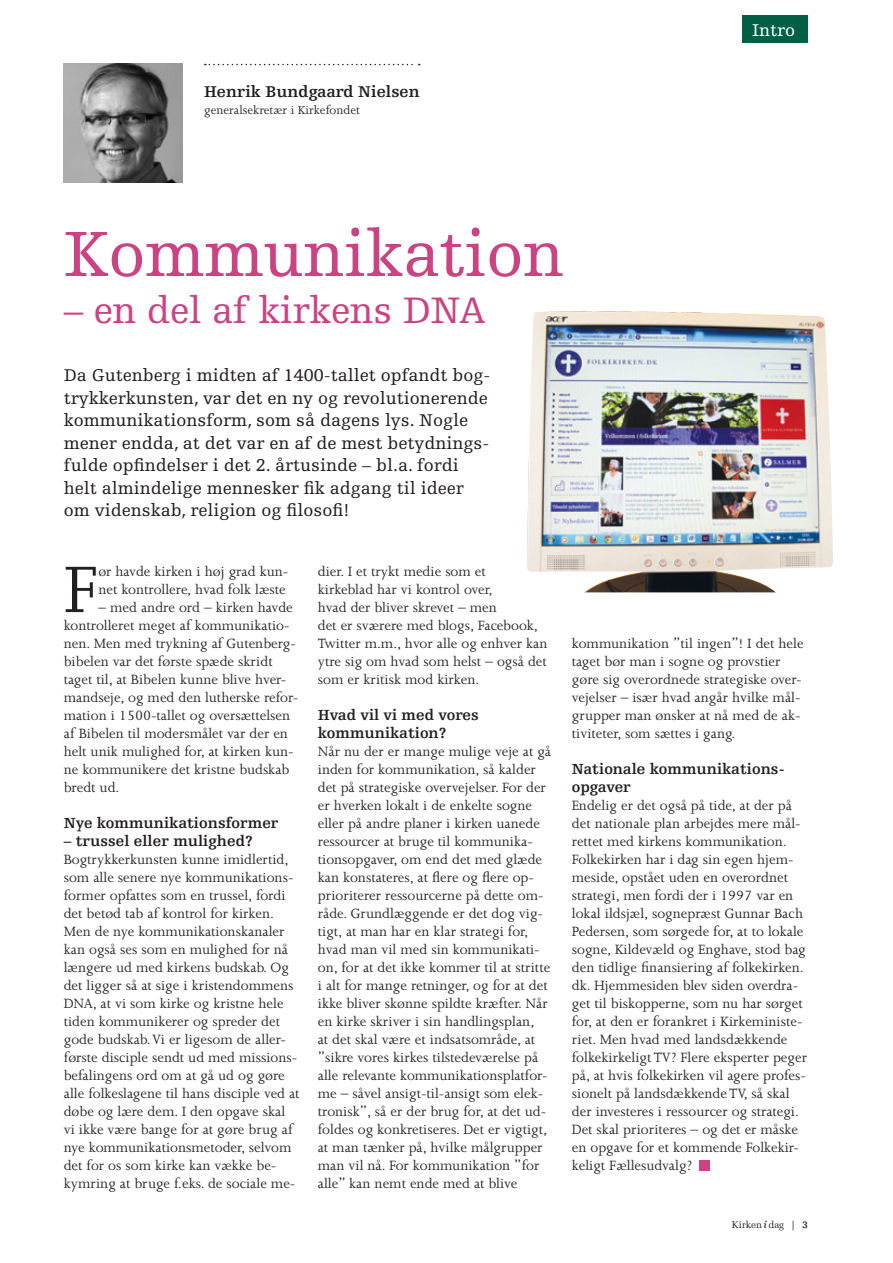
<style>
.page{position:relative;width:893px;height:1263px;background:#fff}
.page>*{position:absolute;margin:0;border:0;box-sizing:border-box;transform-origin:0 0}
.t1{font:75.6px "Joanna";color:#231f20}
.t2{font:67.5px "Egyptienne F";letter-spacing:-.01em;color:#cb4482}
.t3{font:39px "Egyptienne F";letter-spacing:-.01em;color:#cb4482}
.t4{font:18px/22.5px "Egyptienne F";color:#231f20}
.t5{font:18px "Egyptienne F";color:#fff}
.t6{font:700 16.5px "Egyptienne F";color:#231f20}
.t7{font:15.45px/18px "Joanna";color:#231f20}
.t8{font:700 15.45px/18px "Egyptienne F";color:#231f20}
.t9{font:13.5px "Joanna";color:#231f20}
.t10{font:9.75px "Melior";color:#231f20}
.s1{font-family:"Georgia";font-weight:700;font-style:italic;color:#57585a}
.s2{font-family:"Egyptienne F"}
.s3{font-family:"Egyptienne F";font-weight:700}
</style>
<div class="page">
<div style="left:742px;top:16px;width:66px;height:27px;background:#005f45"></div>
<svg style="left:205px;top:64px;width:215px;height:1px"></svg>
<img style="left:64px;top:64px;width:119px;height:119px">
<div style="left:699px;top:1161px;width:10px;height:10px;background:#cb4482"></div>
<img style="left:526px;top:311px;width:307px;height:281px">
<p class="t6" style="left:204px;top:82px;width:217px">Henrik Bundgaard Nielsen</p>
<p class="t9" style="left:204px;top:103px;width:157px">generalsekretær i Kirkefondet</p>
<p class="t5" style="left:752px;top:20px;width:45px">Intro</p>
<h2 class="t2" style="left:64px;top:217px;width:502px">Kommunikation</h2>
<h3 class="t3" style="left:64px;top:288px;width:423px">– en del af kirkens DNA</h3>
<p class="t4" style="left:64px;top:364px;width:428px">Da Gutenberg i midten af 1400-tallet opfandt bog&shy;trykkerkunsten, var det en ny og revolutionerende kommunikationsform, som så dagens lys. Nogle mener endda, at det var en af de mest betydnings&shy;fulde opfindelser i det 2. årtusinde – bl.a. fordi helt almindelige mennesker fik adgang til ideer om videnskab, religion og filosofi!</p>
<h1 class="t1" style="left:64px;top:549px;width:36px">F</h1>
<p class="t7" style="left:98px;top:562px;width:191px">ør havde kirken i høj grad kun&shy;net kontrollere, hvad folk læste</p>
<p class="t7" style="left:64px;top:598px;width:236px;text-indent:35px">– med andre ord – kirken havde kontrolleret meget af kommunikatio&shy;nen. Men med trykning af Gutenberg&shy;bibelen var det første spæde skridt taget til, at Bibelen kunne blive hver&shy;mandseje, og med den lutherske refor&shy;mation i 1500-tallet og oversættelsen af Bibelen til modersmålet var der en helt unik mulighed for, at kirken kun&shy;ne kommunikere det kristne budskab bredt ud.</p>
<p class="t8" style="left:64px;top:814px;width:216px">Nye kommunikationsformer</p>
<p class="t8" style="left:64px;top:832px;width:191px">– trussel eller mulighed?</p>
<p class="t7" style="left:64px;top:850px;width:237px">Bogtrykkerkunsten kunne imidlertid, som alle senere nye kommunikations&shy;former opfattes som en trussel, fordi det betød tab af kontrol for kirken.<br>Men de nye kommunikationskanaler kan også ses som en mulighed for nå længere ud med kirkens budskab. Og det ligger så at sige i kristendommens DNA, at vi som kirke og kristne hele tiden kommunikerer og spreder det gode budskab. Vi er ligesom de aller&shy;første disciple sendt ud med missions&shy;befalingens ord om at gå ud og gøre alle folkeslagene til hans disciple ved at døbe og lære dem. I den opgave skal vi ikke være bange for at gøre brug af nye kommunikationsmetoder, selvom det for os som kirke kan vække be&shy;kymring at bruge f.eks. de sociale me-</p>
<p class="t7" style="left:318px;top:562px;width:231px">dier. I et trykt medie som et<br>kirkeblad har vi kontrol over,<br>hvad der bliver skrevet – men<br>det er sværere med blogs, Facebook,<br>Twitter m.m., hvor alle og enhver kan ytre sig om hvad som helst – også det som er kritisk mod kirken.</p>
<p class="t8" style="left:318px;top:706px;width:163px">Hvad vil vi med vores kommunikation?</p>
<p class="t7" style="left:318px;top:742px;width:235px">Når nu der er mange mulige veje at gå inden for kommunikation, så kalder det på strategiske overvejelser. For der er hverken lokalt i de enkelte sogne eller på andre planer i kirken uanede ressourcer at bruge til kommunika&shy;tionsopgaver, om end det med glæde kan konstateres, at flere og flere op&shy;prioriterer ressourcerne på dette om&shy;råde. Grundlæggende er det dog vig&shy;tigt, at man har en klar strategi for, hvad man vil med sin kommunikati&shy;on, for at det ikke kommer til at stritte i alt for mange retninger, og for at det ikke bliver skønne spildte kræfter. Når en kirke skriver i sin handlingsplan,<br>at det skal være et indsatsområde, at ”sikre vores kirkes tilstedeværelse på alle relevante kommunikationsplatfor&shy;me – såvel ansigt-til-ansigt som elek&shy;tronisk”, så er der brug for, at det ud&shy;foldes og konkretiseres. Det er vigtigt, at man tænker på, hvilke målgrupper man vil nå. For kommunikation ”for alle” kan nemt ende med at blive</p>
<p class="t7" style="left:572px;top:634px;width:233px">kommunikation ”til ingen”! I det hele taget bør man i sogne og provstier gøre sig overordnede strategiske over&shy;vejelser – især hvad angår hvilke mål&shy;grupper man ønsker at nå med de ak&shy;tiviteter, som sættes i gang.</p>
<p class="t8" style="left:572px;top:760px;width:214px">Nationale kommunikations&shy;opgaver</p>
<p class="t7" style="left:572px;top:796px;width:237px">Endelig er det også på tide, at der på det nationale plan arbejdes mere mål&shy;rettet med kirkens kommunikation.<br>Folkekirken har i dag sin egen hjem&shy;meside, opstået uden en overordnet strategi, men fordi der i 1997 var en lokal ildsjæl, sognepræst Gunnar Bach Pedersen, som sørgede for, at to lokale sogne, Kildevæld og Enghave, stod bag den tidlige finansiering af folkekirken. dk. Hjemmesiden blev siden overdra&shy;get til biskopperne, som nu har sørget for, at den er forankret i Kirkeministe&shy;riet. Men hvad med landsdækkende folkekirkeligt TV? Flere eksperter peger på, at hvis folkekirken vil agere profes&shy;sionelt på landsdækkende TV, så skal der investeres i ressourcer og strategi.<br>Det skal prioriteres – og det er måske en opgave for et kommende Folkekir&shy;keligt Fællesudvalg?</p>
<p class="t10" style="left:732px;top:1219px;width:78px">Kirken <span class="s1">i</span> dag <span class="s2">|</span> <span class="s3">3</span></p>
</div>
